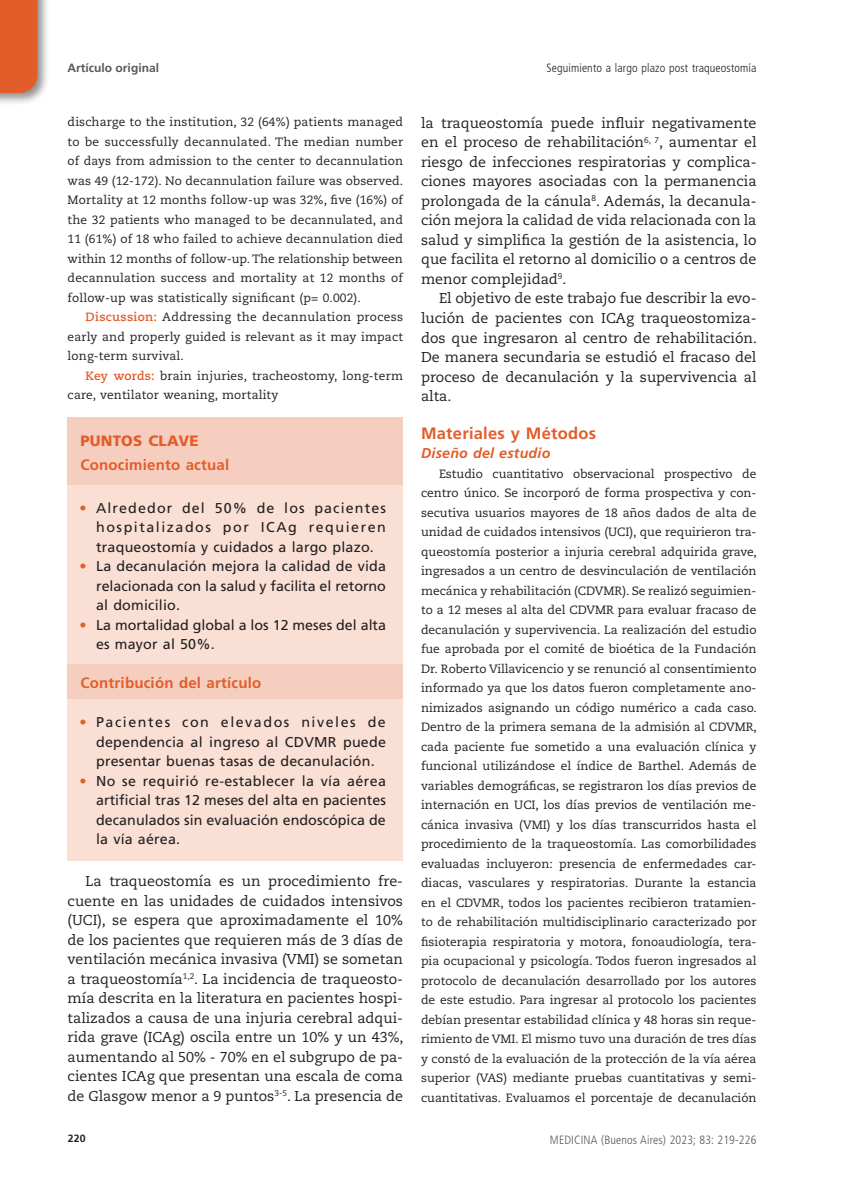
<style>
.page{position:relative;width:851px;height:1191px;background:#fff}
.page>*{position:absolute;margin:0;border:0;box-sizing:border-box;transform-origin:0 0}
.subtit-texto{font:700 16.5px "Frutiger LT Std";letter-spacing:.015em;color:#e25d29}
.subtit-Puntos_clave{font:700 15px "Frutiger LT Std";letter-spacing:.015em;color:#e25d29}
.subtit-Puntos_clave-2{font:900 15px "Frutiger LT Std";letter-spacing:.015em;color:#e25d29}
.texto1{font:14.25px/19.5px "Caecilia LT Std";color:#231f20;text-align:justify}
.texto-Pto_clave{font:14.25px/19.5px "Frutiger LT Std";letter-spacing:.015em;color:#231f20;text-align:justify}
.subtit-texto1{font:italic 700 14.25px "Frutiger LT Std";letter-spacing:.015em;color:#e25d29}
.texto2{font:12px/19.5px "Caecilia LT Std";color:#231f20;text-align:justify}
.abstract{font:12px/19.5px "Caecilia LT Std";letter-spacing:.015em;color:#231f20;text-align:justify}
.t1{font:300 condensed 12px "Frutiger LT Std";letter-spacing:.01em;color:#231f20}
.t2{font:300 condensed 12px "Frutiger LT Std";letter-spacing:.01em;color:#57585a}
.t3{font:700 12px "Frutiger LT Std";color:#57585a}
.t4{font:700 10.5px "Frutiger LT Std";color:#231f20}
.s1{font-weight:700;color:#e25d29}
.s2{color:#e25d29}
</style>
<div class="page">
<div style="left:0;top:0;width:50px;height:105px;background:#231f20;opacity:.5"></div>
<div style="left:0;top:0;width:38px;height:93px;background:#e25d29"></div>
<div style="left:68px;top:417px;width:335px;height:32px;background:#f6cebf"></div>
<div style="left:68px;top:445px;width:335px;height:32px;background:#f6cebf"></div>
<div style="left:68px;top:469px;width:335px;height:32px;background:#f6cebf"></div>
<div style="left:68px;top:485px;width:335px;height:83px;background:#f9dfd4"></div>
<div style="left:68px;top:543px;width:335px;height:83px;background:#f9dfd4"></div>
<div style="left:68px;top:602px;width:335px;height:63px;background:#f9dfd4"></div>
<div style="left:68px;top:664px;width:335px;height:32px;background:#f6cebf"></div>
<div style="left:68px;top:684px;width:335px;height:32px;background:#f6cebf"></div>
<div style="left:68px;top:699px;width:335px;height:83px;background:#f9dfd4"></div>
<div style="left:68px;top:758px;width:335px;height:102px;background:#f9dfd4"></div>
<p class="t3" style="left:68px;top:61px;width:93px">Artículo original</p>
<p class="t1" style="left:546px;top:61px;width:211px">Seguimiento a largo plazo post traqueostomía</p>
<p class="abstract" style="left:68px;top:112px;width:337px">discharge to the institution, 32 (64%) patients managed to be successfully decannulated. The median number of days from admission to the center to decannulation was 49 (12-172). No decannulation failure was observed.<br>Mortality at 12 months follow-up was 32%, five (16%) of the 32 patients who managed to be decannulated, and 11 (61%) of 18 who failed to achieve decannulation died within 12 months of follow-up. The relationship between decannulation success and mortality at 12 months of follow-up was statistically significant (p= 0.002).</p>
<p class="abstract" style="left:68px;top:307px;width:337px;text-indent:18px"><span class="s1">Discussion:</span> Addressing the decannulation process early and properly guided is relevant as it may impact long-term survival.</p>
<p class="abstract" style="left:68px;top:366px;width:337px;text-indent:18px"><span class="s1">Key words:</span> brain injuries, tracheostomy, long-term care, ventilator weaning, mortality</p>
<p class="subtit-Puntos_clave-2" style="left:80px;top:431px;width:120px">PUNTOS CLAVE</p>
<p class="subtit-Puntos_clave" style="left:80px;top:455px;width:150px">Conocimiento actual</p>
<p class="texto-Pto_clave" style="left:96px;top:498px;width:291px;text-indent:-17px"><span class="s2">•</span> Alrededor del 50% de los pacientes hospitalizados por ICAg requieren traqueostomía y cuidados a largo plazo.</p>
<p class="texto-Pto_clave" style="left:96px;top:557px;width:291px;text-indent:-17px"><span class="s2">•</span> La decanulación mejora la calidad de vida relacionada con la salud y facilita el retorno al domicilio.</p>
<p class="texto-Pto_clave" style="left:96px;top:615px;width:291px;text-indent:-17px"><span class="s2">•</span> La mortalidad global a los 12 meses del alta es mayor al 50%.</p>
<p class="subtit-Puntos_clave" style="left:80px;top:674px;width:182px">Contribución del artículo</p>
<p class="texto-Pto_clave" style="left:96px;top:713px;width:291px;text-indent:-17px"><span class="s2">•</span> Pacientes con elevados niveles de dependencia al ingreso al CDVMR puede presentar buenas tasas de decanulación.</p>
<p class="texto-Pto_clave" style="left:96px;top:771px;width:291px;text-indent:-17px"><span class="s2">•</span> No se requirió re-establecer la vía aérea artificial tras 12 meses del alta en pacientes decanulados sin evaluación endoscópica de la vía aérea.</p>
<p class="texto1" style="left:68px;top:871px;width:337px;text-indent:18px">La traqueostomía es un procedimiento fre&shy;cuente en las unidades de cuidados intensivos (UCI), se espera que aproximadamente el 10% de los pacientes que requieren más de 3 días de ventilación mecánica invasiva (VMI) se sometan a traqueostomía<sup>1,2</sup>. La incidencia de traqueosto&shy;mía descrita en la literatura en pacientes hospi&shy;talizados a causa de una injuria cerebral adqui&shy;rida grave (ICAg) oscila entre un 10% y un 43%, aumentando al 50% - 70% en el subgrupo de pa&shy;cientes ICAg que presentan una escala de coma de Glasgow menor a 9 puntos<sup>3-5</sup>. La presencia de</p>
<p class="texto1" style="left:421px;top:113px;width:337px">la traqueostomía puede influir negativamente en el proceso de rehabilitación<sup>6,</sup> <sup>7</sup>, aumentar el riesgo de infecciones respiratorias y complica&shy;ciones mayores asociadas con la permanencia prolongada de la cánula<sup>8</sup>. Además, la decanula&shy;ción mejora la calidad de vida relacionada con la salud y simplifica la gestión de la asistencia, lo que facilita el retorno al domicilio o a centros de menor complejidad<sup>9</sup>.</p>
<p class="texto1" style="left:421px;top:289px;width:337px;text-indent:18px">El objetivo de este trabajo fue describir la evo&shy;lución de pacientes con ICAg traqueostomiza&shy;dos que ingresaron al centro de rehabilitación.<br>De manera secundaria se estudió el fracaso del proceso de decanulación y la supervivencia al alta.</p>
<p class="subtit-texto" style="left:421px;top:423px;width:176px">Materiales y Métodos</p>
<p class="subtit-texto1" style="left:421px;top:445px;width:131px">Diseño del estudio</p>
<p class="texto2" style="left:421px;top:464px;width:337px;text-indent:18px">Estudio cuantitativo observacional prospectivo de centro único. Se incorporó de forma prospectiva y con&shy;secutiva usuarios mayores de 18 años dados de alta de unidad de cuidados intensivos (UCI), que requirieron tra&shy;queostomía posterior a injuria cerebral adquirida grave, ingresados a un centro de desvinculación de ventilación mecánica y rehabilitación (CDVMR). Se realizó seguimien&shy;to a 12 meses al alta del CDVMR para evaluar fracaso de decanulación y supervivencia. La realización del estudio fue aprobada por el comité de bioética de la Fundación Dr. Roberto Villavicencio y se renunció al consentimiento informado ya que los datos fueron completamente ano&shy;nimizados asignando un código numérico a cada caso.<br>Dentro de la primera semana de la admisión al CDVMR, cada paciente fue sometido a una evaluación clínica y funcional utilizándose el índice de Barthel. Además de variables demográficas, se registraron los días previos de internación en UCI, los días previos de ventilación me&shy;cánica invasiva (VMI) y los días transcurridos hasta el procedimiento de la traqueostomía. Las comorbilidades evaluadas incluyeron: presencia de enfermedades car&shy;diacas, vasculares y respiratorias. Durante la estancia en el CDVMR, todos los pacientes recibieron tratamien&shy;to de rehabilitación multidisciplinario caracterizado por fisioterapia respiratoria y motora, fonoaudiología, tera&shy;pia ocupacional y psicología. Todos fueron ingresados al protocolo de decanulación desarrollado por los autores de este estudio. Para ingresar al protocolo los pacientes debían presentar estabilidad clínica y 48 horas sin reque&shy;rimiento de VMI. El mismo tuvo una duración de tres días y constó de la evaluación de la protección de la vía aérea superior (VAS) mediante pruebas cuantitativas y semi&shy;cuantitativas. Evaluamos el porcentaje de decanulación</p>
<p class="t4" style="left:68px;top:1132px;width:19px">220</p>
<p class="t2" style="left:550px;top:1132px;width:208px">MEDICINA (Buenos Aires) 2023; 83: 219-226</p>
</div>
